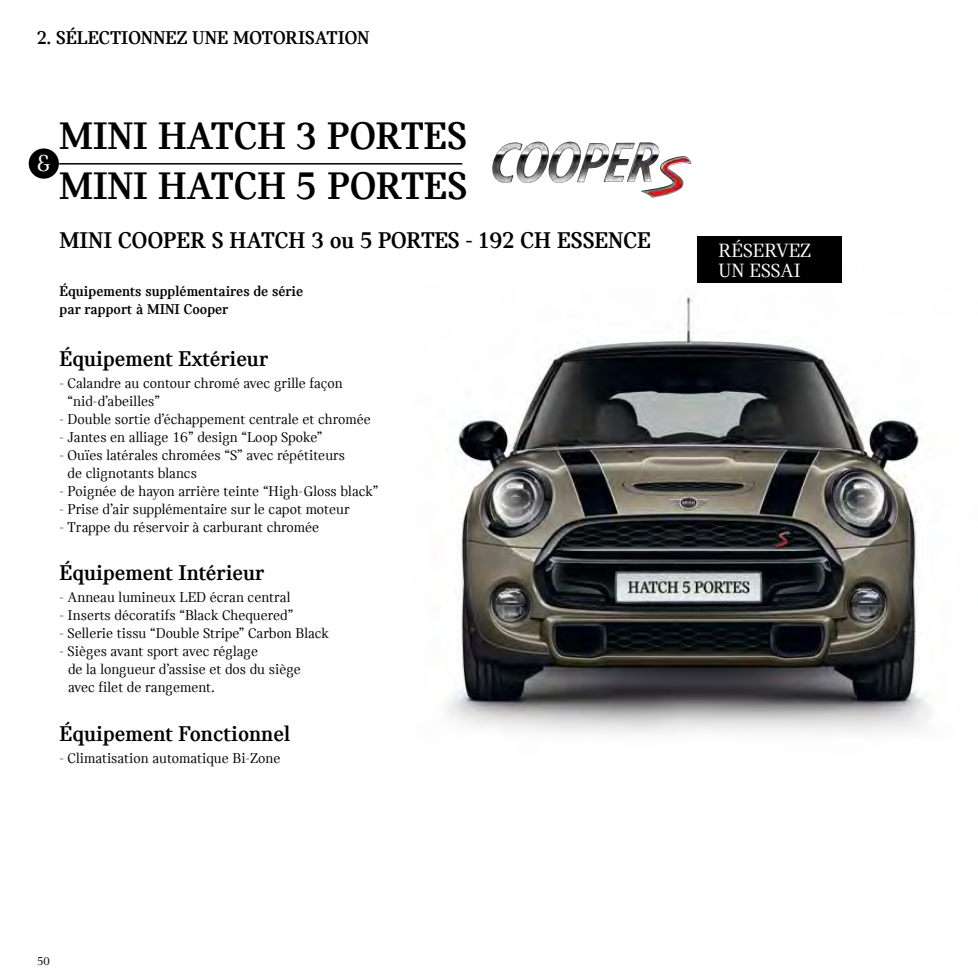
<style>
.page{position:relative;width:978px;height:978px;background:#fff}
.page>*{position:absolute;margin:0;border:0;box-sizing:border-box;transform-origin:0 0}
.t1{font:700 40.5px/49.2px "MINI Serif";color:#000}
.t2{font:24.3px "MINI Serif";color:#fff}
.t3{font:700 24px "MINI Serif";color:#000}
.t4{font:700 22.5px "MINI Serif";color:#000}
.t5{font:20.25px/19.5px "MINI Serif";color:#fff}
.t6{font:700 19.5px "MINI Serif";color:#000}
.t7{font:15px/18px "MINI Serif";color:#000}
.t8{font:700 15px/18px "MINI Serif";color:#000}
.t9{font:12px "MINI Serif";color:#000}
</style>
<div class="page">
<img style="left:447px;top:296px;width:483px;height:438px">
<div style="left:29px;top:148px;width:30px;height:31px;background:#000;border-radius:50%"></div>
<hr style="left:59px;top:163px;width:403px;height:2px;background:#000">
<img style="left:492px;top:142px;width:168px;height:41px">
<div style="left:697px;top:236px;width:145px;height:47px;background:#000"></div>
<h3 class="t6" style="left:37px;top:27px;width:334px">2. SÉLECTIONNEZ UNE MOTORISATION</h3>
<h2 class="t2" style="left:37px;top:150px;width:15px">&amp;</h2>
<h1 class="t1" style="left:59px;top:111px;width:410px">MINI HATCH 3 PORTES<br>MINI HATCH 5 PORTES</h1>
<h3 class="t3" style="left:60px;top:226px;width:593px">MINI COOPER S HATCH 3 ou 5 PORTES - 192 CH ESSENCE</h3>
<p class="t8" style="left:60px;top:282px;width:245px">Équipements supplémentaires de série par rapport à MINI Cooper</p>
<h3 class="t4" style="left:60px;top:346px;width:210px">Équipement Extérieur</h3>
<p class="t7" style="left:68px;top:374px;width:277px;text-indent:-8px">- Calandre au contour chromé avec grille façon “nid-d’abeilles”</p>
<p class="t7" style="left:60px;top:410px;width:313px">- Double sortie d’échappement centrale et chromée</p>
<p class="t7" style="left:60px;top:428px;width:264px">- Jantes en alliage 16” design “Loop Spoke”</p>
<p class="t7" style="left:68px;top:446px;width:279px;text-indent:-8px">- Ouïes latérales chromées “S” avec répétiteurs de clignotants blancs</p>
<p class="t7" style="left:60px;top:482px;width:321px">- Poignée de hayon arrière teinte “High-Gloss black”</p>
<p class="t7" style="left:60px;top:500px;width:291px">- Prise d’air supplémentaire sur le capot moteur</p>
<p class="t7" style="left:60px;top:518px;width:261px">- Trappe du réservoir à carburant chromée</p>
<h3 class="t4" style="left:60px;top:560px;width:206px">Équipement Intérieur</h3>
<p class="t7" style="left:60px;top:588px;width:232px">- Anneau lumineux LED écran central</p>
<p class="t7" style="left:60px;top:606px;width:235px">- Inserts décoratifs “Black Chequered”</p>
<p class="t7" style="left:60px;top:624px;width:271px">- Sellerie tissu “Double Stripe” Carbon Black</p>
<p class="t7" style="left:68px;top:642px;width:234px;text-indent:-9px">- Sièges avant sport avec réglage<br>de la longueur d’assise et dos du siège avec filet de rangement.</p>
<h3 class="t4" style="left:60px;top:721px;width:232px">Équipement Fonctionnel</h3>
<p class="t7" style="left:60px;top:749px;width:223px">- Climatisation automatique Bi-Zone</p>
<h3 class="t5" style="left:719px;top:241px;width:94px">RÉSERVEZ<br>UN ESSAI</h3>
<p class="t9" style="left:37px;top:954px;width:14px">50</p>
</div>
